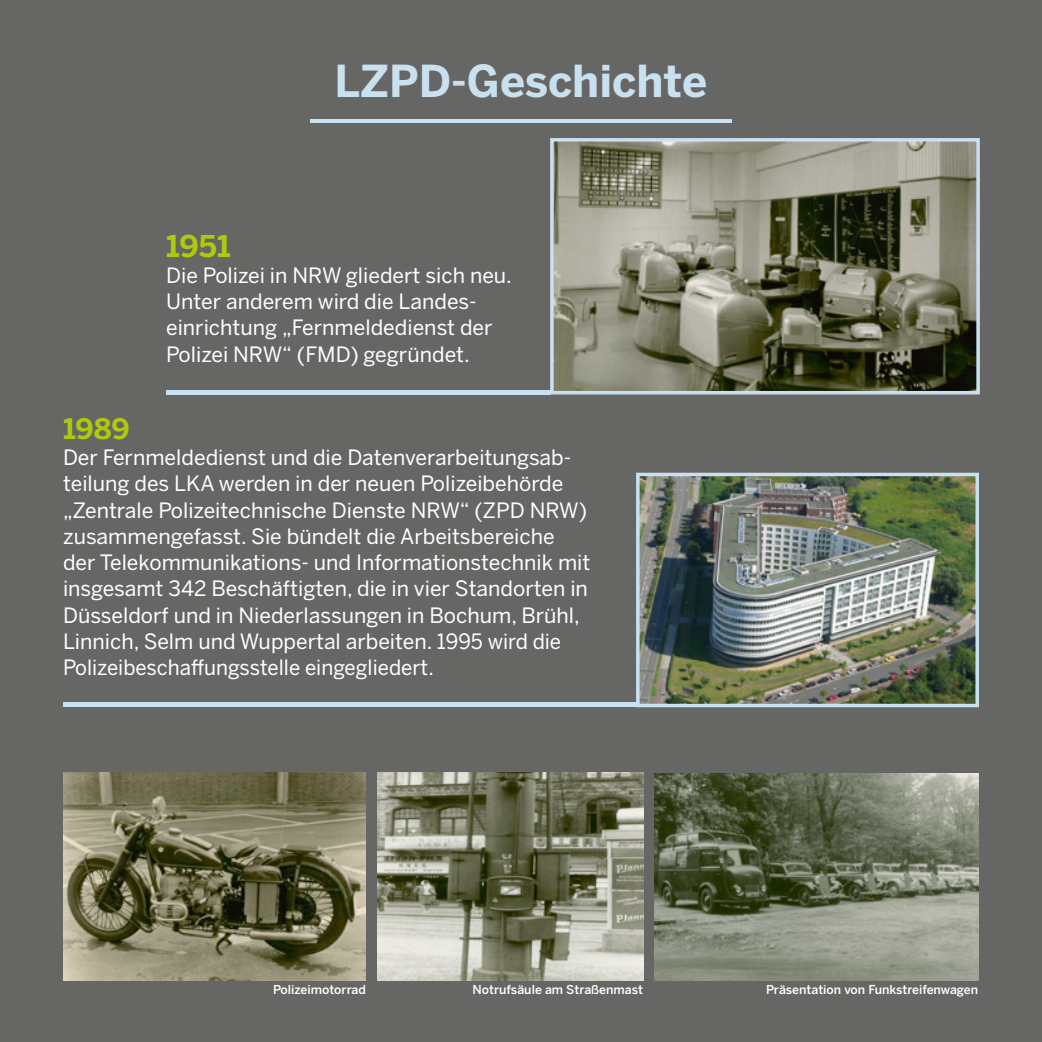
<style>
.page{position:relative;width:1042px;height:1042px;background:#666665}
.page>*{position:absolute;margin:0;border:0;box-sizing:border-box;transform-origin:0 0}
.t1{font:700 43.75px "Benton Sans";color:#c9e0ee}
.t2{font:700 29.75px "Benton Sans";color:#afca0b}
.t3{font:700 28px "Benton Sans";color:#afca0b}
.t4{font:21px/26.2px "Benton Sans";color:#fff}
.t5{font:500 12.25px "Benton Sans";color:#fff}
</style>
<div class="page">
<img style="left:555px;top:143px;width:420px;height:246px">
<div style="left:550px;top:138px;width:430px;height:256px;border:4px solid #c9e0ee"></div>
<div style="left:63px;top:702px;width:576px;height:5px;background:#c9e0ee"></div>
<img style="left:641px;top:478px;width:333px;height:224px">
<div style="left:636px;top:473px;width:343px;height:234px;border:4px solid #c9e0ee"></div>
<hr style="left:166px;top:390px;width:385px;height:4px;background:#c9e0ee">
<img style="left:63px;top:772px;width:303px;height:208px">
<img style="left:654px;top:773px;width:324px;height:207px">
<hr style="left:310px;top:119px;width:422px;height:4px;background:#c9e0ee">
<img style="left:377px;top:772px;width:266px;height:208px">
<h1 class="t1" style="left:335px;top:55px;width:374px">LZPD-Geschichte</h1>
<h2 class="t2" style="left:166px;top:228px;width:66px">1951</h2>
<p class="t4" style="left:166px;top:262px;width:347px">Die Polizei in NRW gliedert sich neu.<br>Unter anderem wird die Landes&shy;einrichtung „Fernmeldedienst der Polizei NRW“ (FMD) gegründet.</p>
<h3 class="t3" style="left:63px;top:412px;width:68px">1989</h3>
<p class="t4" style="left:63px;top:444px;width:529px">Der Fernmeldedienst und die Datenverarbeitungsab&shy;teilung des LKA werden in der neuen Polizeibehörde „Zentrale Polizeitechnische Dienste NRW“ (ZPD NRW) zusammengefasst. Sie bündelt die Arbeitsbereiche der Telekommunikations- und Informationstechnik mit insgesamt 342 Beschäftigten, die in vier Standorten in Düsseldorf und in Niederlassungen in Bochum, Brühl, Linnich, Selm und Wuppertal arbeiten. 1995 wird die Polizeibeschaffungsstelle eingegliedert.</p>
<p class="t5" style="left:273px;top:982px;width:94px">Polizeimotorrad</p>
<p class="t5" style="left:472px;top:982px;width:172px">Notrufsäule am Straßenmast</p>
<p class="t5" style="left:766px;top:982px;width:214px">Präsentation von Funkstreifenwagen</p>
</div>
